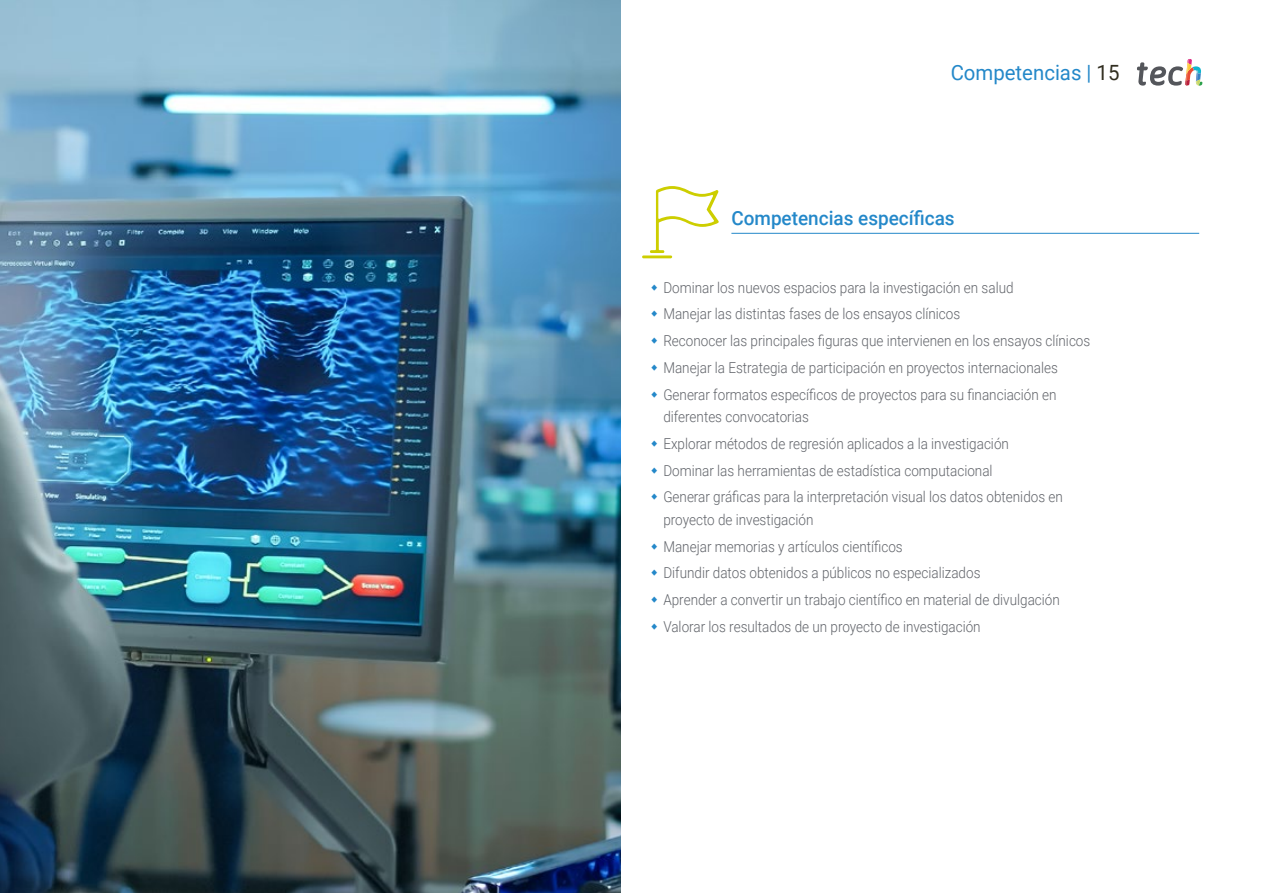
<style>
.page{position:relative;width:1263px;height:893px;background:#fff}
.page>*{position:absolute;margin:0;border:0;box-sizing:border-box;transform-origin:0 0}
.t1{font:21px "Roboto";color:#2488c9}
.t2{font:500 19.5px "Roboto";color:#2488c9}
.t3{font:300 15px/26.7px "Roboto";color:#61646a;scale:.9 1}
.s1{color:#312e20}
</style>
<div class="page">
<img style="left:0;top:0;width:621px;height:893px">
<hr style="left:731px;top:233px;width:468px;height:1px;background:#2488c9">
<hr style="left:642px;top:255px;width:30px;height:3px;background:#cdce00">
<svg style="left:650px;top:186px;width:69px;height:67px"></svg>
<svg style="left:1137px;top:59px;width:65px;height:27px"></svg>
<h1 class="t1" style="left:951px;top:57px;width:170px">Competencias | <span class="s1">15</span></h1>
<h2 class="t2" style="left:731px;top:205px;width:225px">Competencias específicas</h2>
<p class="t3" style="left:663px;top:273px;width:476px">Dominar los nuevos espacios para la investigación en salud<br>Manejar las distintas fases de los ensayos clínicos<br>Reconocer las principales figuras que intervienen en los ensayos clínicos Manejar la Estrategia de participación en proyectos internacionales Generar formatos específicos de proyectos para su financiación en</p>
<p class="t3" style="left:663px;top:403px;width:445px">diferentes convocatorias<br>Explorar métodos de regresión aplicados a la investigación Dominar las herramientas de estadística computacional<br>Generar gráficas para la interpretación visual los datos obtenidos en</p>
<p class="t3" style="left:663px;top:506px;width:442px">proyecto de investigación<br>Manejar memorias y artículos científicos<br>Difundir datos obtenidos a públicos no especializados<br>Aprender a convertir un trabajo científico en material de divulgación Valorar los resultados de un proyecto de investigación</p>
</div>
